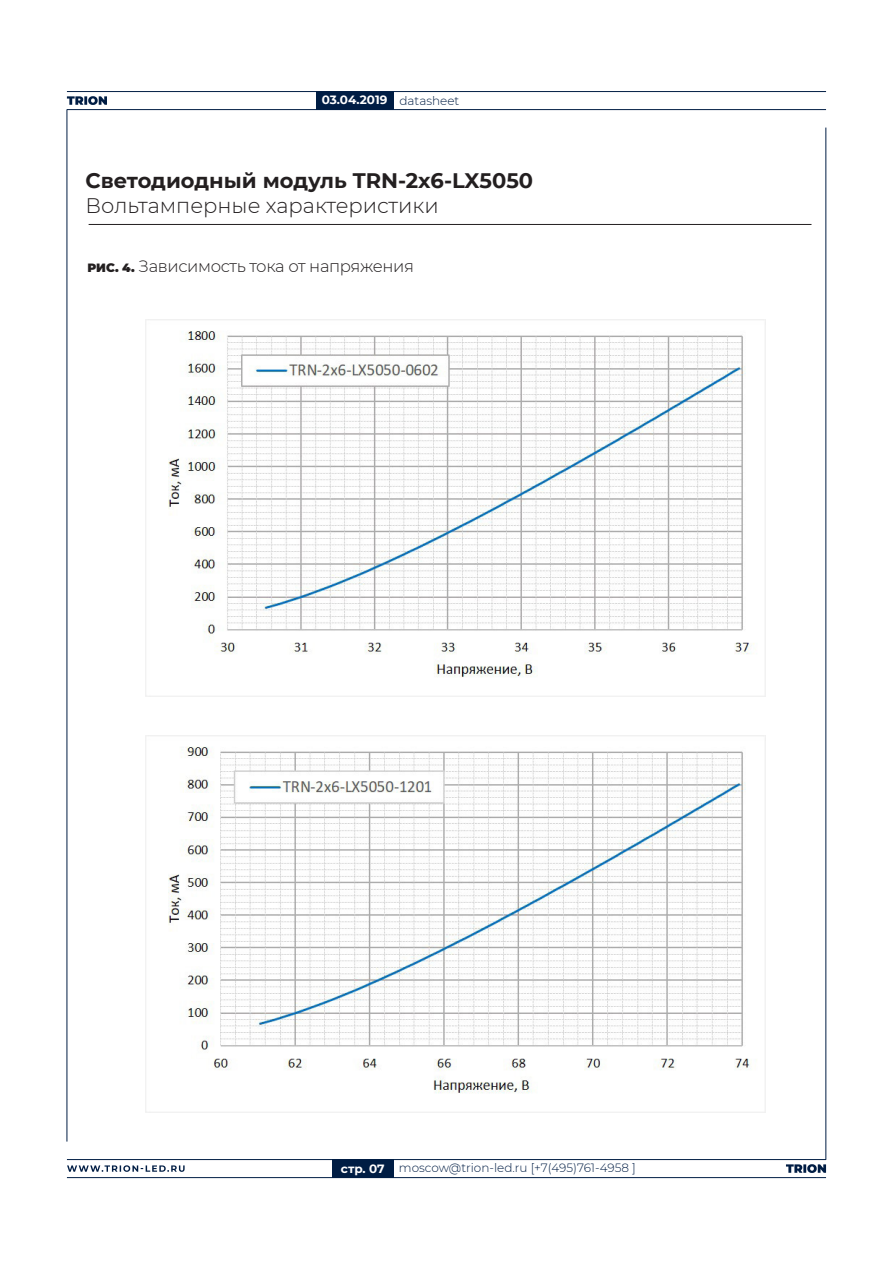
<style>
.page{position:relative;width:893px;height:1263px;background:#fff}
.page>*{position:absolute;margin:0;border:0;box-sizing:border-box;transform-origin:0 0}
.t1{font:700 21px "Montserrat";color:#231f20}
.t2{font:300 21px "Montserrat";color:#231f20}
.t3{font:300 16.5px "Montserrat";letter-spacing:-.02em;color:#231f20}
.t4{font:300 12px "Montserrat";color:#001d44}
.t5{font:700 12px "Montserrat";color:#fff}
.s1{font-weight:900;font-size:12px}
.s2{font-weight:700;color:#fff}
</style>
<div class="page">
<hr style="left:67px;top:91px;width:759px;height:1px;background:#001d44">
<hr style="left:67px;top:109px;width:759px;height:1px;background:#001d44">
<svg style="left:67px;top:96px;width:40px;height:9px"></svg>
<div style="left:316px;top:92px;width:78px;height:18px;background:#001d44"></div>
<hr style="left:67px;top:109px;width:1px;height:1032px;background:#001d44">
<hr style="left:67px;top:1159px;width:759px;height:1px;background:#001d44">
<hr style="left:67px;top:1177px;width:759px;height:1px;background:#001d44">
<hr style="left:826px;top:128px;width:1px;height:1032px;background:#001d44">
<div style="left:332px;top:1159px;width:62px;height:18px;background:#001d44"></div>
<svg style="left:786px;top:1164px;width:40px;height:9px"></svg>
<svg style="left:67px;top:1165px;width:118px;height:7px"></svg>
<hr style="left:89px;top:224px;width:722px;height:1px;background:#231f20">
<img style="left:146px;top:319px;width:619px;height:377px">
<img style="left:146px;top:746px;width:611px;height:366px">
<p class="t5" style="left:322px;top:91px;width:67px">03.04.2019</p>
<p class="t4" style="left:399px;top:93px;width:61px">datasheet</p>
<p class="t1" style="left:86px;top:165px;width:449px">Светодиодный модуль TRN-2x6-LX5050</p>
<p class="t2" style="left:86px;top:191px;width:355px">Вольтамперные характеристики</p>
<p class="t3" style="left:88px;top:255px;width:328px"><span class="s1">РИС. 4.</span> Зависимость тока от напряжения</p>
<p class="t4" style="left:341px;top:1160px;width:296px"><span class="s2">стр. 07</span> moscow@trion-led.ru [+7(495)761-4958 ]</p>
</div>
